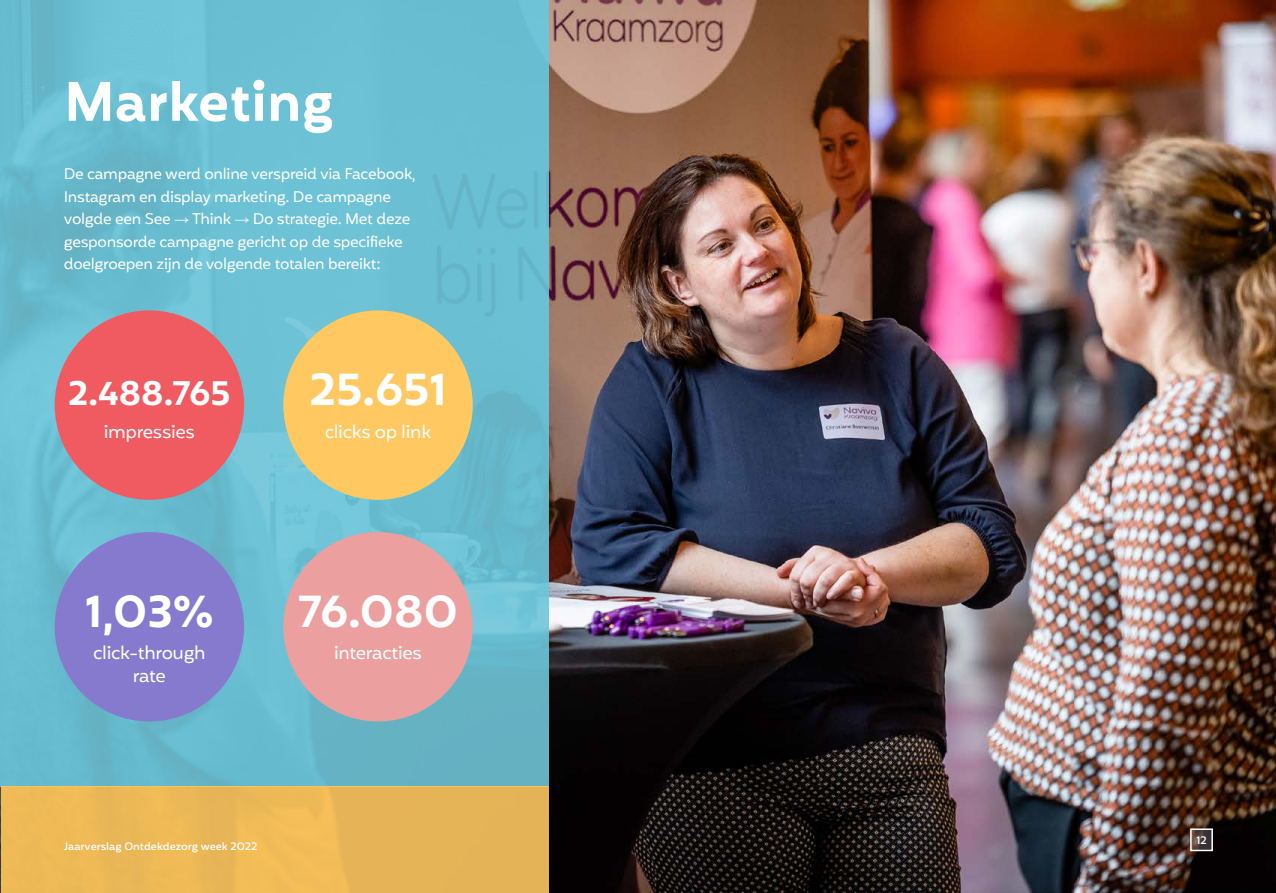
<style>
.page{position:relative;width:1276px;height:893px;background:#fff}
.page>*{position:absolute;margin:0;border:0;box-sizing:border-box;transform-origin:0 0}
.t1{font:600 54px "Mohr";color:#fff}
.t2{font:600 43.5px "Mohr";color:#fff}
.t3{font:600 33px "Mohr";color:#fff}
.t4{font:18px/22.5px "Mohr";letter-spacing:-.02em;color:#fff;text-align:center}
.t5{font:15px/22.5px "Mohr";letter-spacing:-.02em;color:#fff}
.t6{font:500 10.5px "Mohr";color:#fff}
.s1{font-family:"Arial"}
</style>
<div class="page">
<img style="left:0;top:0;width:1276px;height:893px">
<div style="left:0;top:0;width:549px;height:787px;background:linear-gradient(to right,#6bbed1,#6abdcf)"></div>
<div style="left:1px;top:787px;width:548px;height:106px;background:#ebb757"></div>
<div style="left:283px;top:310px;width:190px;height:190px;background:#ffc861;border-radius:50%"></div>
<div style="left:283px;top:532px;width:190px;height:189px;background:#eb9f9f;border-radius:50%"></div>
<div style="left:55px;top:310px;width:189px;height:190px;background:#f05b61;border-radius:50%"></div>
<div style="left:55px;top:532px;width:189px;height:189px;background:#867ace;border-radius:50%"></div>
<svg style="left:1193px;top:831px;width:17px;height:17px"></svg>
<div style="left:1190px;top:828px;width:23px;height:23px;border:2px solid #fff"></div>
<h1 class="t1" style="left:64px;top:71px;width:271px">Marketing</h1>
<p class="t5" style="left:64px;top:163px;width:353px">De campagne werd online verspreid via Facebook, Instagram en display marketing. De campagne volgde een See <span class="s1">→</span> Think <span class="s1">→</span> Do strategie. Met deze gesponsorde campagne gericht op de specifieke doelgroepen zijn de volgende totalen bereikt:</p>
<h3 class="t3" style="left:68px;top:374px;width:164px">2.488.765</h3>
<h2 class="t2" style="left:309px;top:365px;width:139px">25.651</h2>
<p class="t4" style="left:104px;top:420px;width:93px">impressies</p>
<p class="t4" style="left:325px;top:420px;width:108px">clicks op link</p>
<h2 class="t2" style="left:85px;top:586px;width:130px">1,03%</h2>
<h2 class="t2" style="left:298px;top:586px;width:161px">76.080</h2>
<p class="t4" style="left:93px;top:642px;width:114px">click-through rate</p>
<p class="t4" style="left:334px;top:642px;width:89px">interacties</p>
<p class="t6" style="left:64px;top:841px;width:195px">Jaarverslag Ontdekdezorg week 2022</p>
<p class="t6" style="left:1196px;top:834px;width:12px">12</p>
</div>
